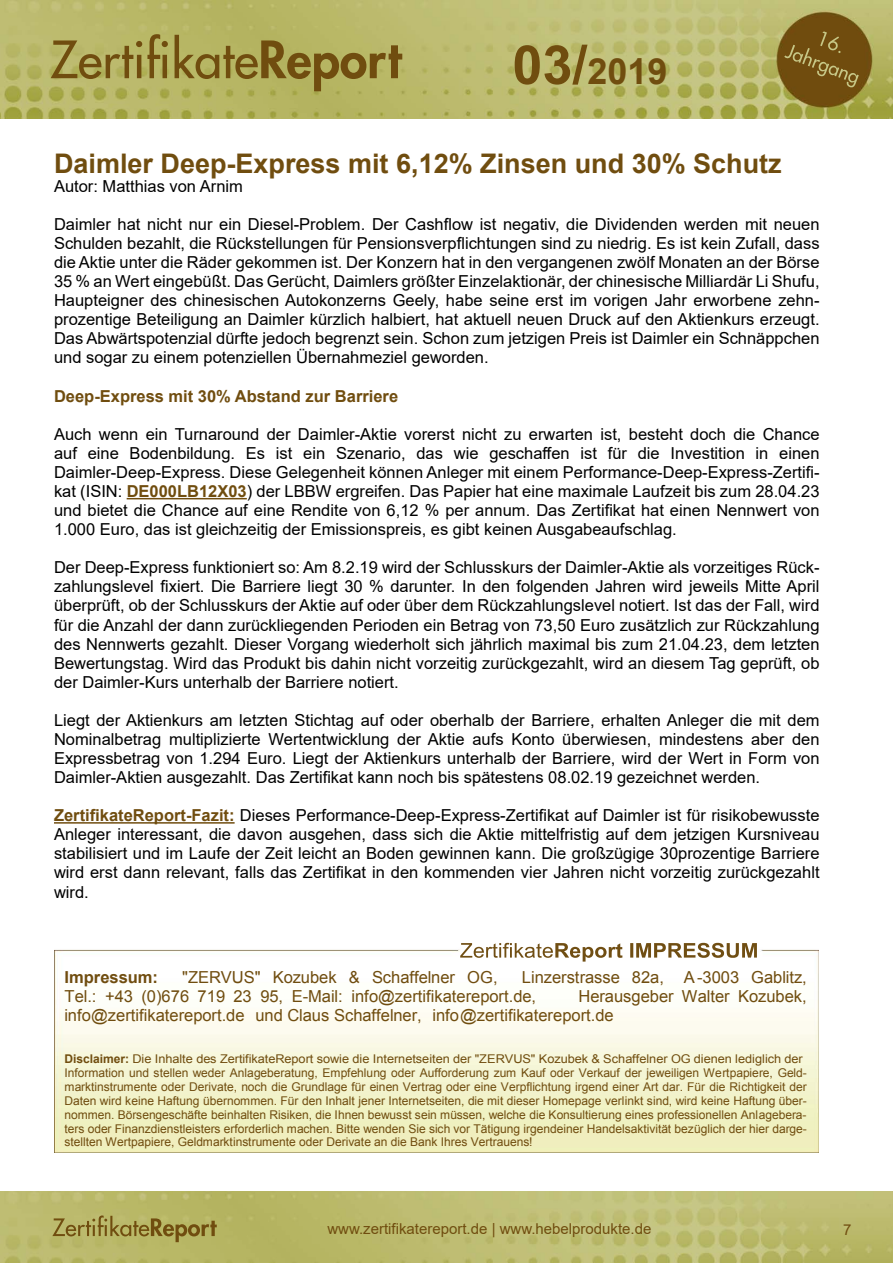
<style>
.page{position:relative;width:893px;height:1263px;background:#fff}
.page>*{position:absolute;margin:0;border:0;box-sizing:border-box;transform-origin:0 0}
.t1{font:700 36px "Arial";color:#704d0f}
.t2{font:700 27px "Arial";color:#704d0f}
.t3{font:16.5px/19px "Arial";color:#000;text-align:justify}
.t4{font:16.5px/19px "Arial";color:#704d0f}
.t5{font:700 16.5px "Arial";color:#704d0f}
.t6{font:15px "Arial";color:#704d0f}
.t7{font:12px/13.8px "Arial";letter-spacing:-.005em;color:#704d0f;scale:1.06 1}
.s1{font-size:54px}
.s2{font-weight:700;color:#704d0f}
.s3{font-weight:700}
</style>
<div class="page">
<img style="left:0;top:1192px;width:893px;height:71px">
<img style="left:0;top:0;width:893px;height:119px">
<hr style="left:127px;top:498px;width:120px;height:1px;background:#704d0f">
<hr style="left:54px;top:822px;width:181px;height:2px;background:#704d0f">
<img style="left:54px;top:942px;width:765px;height:210px">
<img style="left:503px;top:943px;width:254px;height:15px">
<h1 class="t1" style="left:512px;top:46px;width:157px"><span class="s1">03/</span>2019</h1>
<h2 class="t2" style="left:54px;top:144px;width:729px">Daimler Deep-Express mit 6,12% Zinsen und 30% Schutz</h2>
<p class="t3" style="left:54px;top:176px;width:190px">Autor: Matthias von Arnim</p>
<p class="t3" style="left:54px;top:215px;width:767px">Daimler hat nicht nur ein Diesel-Problem. Der Cashflow ist negativ, die Dividenden werden mit neuen Schulden bezahlt, die Rückstellungen für Pensionsverpflichtungen sind zu niedrig. Es ist kein Zufall, dass die Aktie unter die Räder gekommen ist. Der Konzern hat in den vergangenen zwölf Monaten an der Börse 35 % an Wert eingebüßt. Das Gerücht, Daimlers größter Einzelaktionär, der chinesische Milliardär Li Shufu, Haupteigner des chinesischen Autokonzerns Geely, habe seine erst im vorigen Jahr erworbene zehn&shy;prozentige Beteiligung an Daimler kürzlich halbiert, hat aktuell neuen Druck auf den Aktienkurs erzeugt.<br>Das Abwärtspotenzial dürfte jedoch begrenzt sein. Schon zum jetzigen Preis ist Daimler ein Schnäppchen und sogar zu einem potenziellen Übernahmeziel geworden.</p>
<p class="t5" style="left:54px;top:384px;width:346px">Deep-Express mit 30% Abstand zur Barriere</p>
<p class="t3" style="left:54px;top:424px;width:767px">Auch wenn ein Turnaround der Daimler-Aktie vorerst nicht zu erwarten ist, besteht doch die Chance auf eine Bodenbildung. Es ist ein Szenario, das wie geschaffen ist für die Investition in einen Daimler-Deep-Express. Diese Gelegenheit können Anleger mit einem Performance-Deep-Express-Zertifi&shy;kat (ISIN: <span class="s2">DE000LB12X03</span>) der LBBW ergreifen. Das Papier hat eine maximale Laufzeit bis zum 28.04.23 und bietet die Chance auf eine Rendite von 6,12 % per annum. Das Zertifikat hat einen Nennwert von 1.000 Euro, das ist gleichzeitig der Emissionspreis, es gibt keinen Ausgabeaufschlag.</p>
<p class="t3" style="left:54px;top:558px;width:767px">Der Deep-Express funktioniert so: Am 8.2.19 wird der Schlusskurs der Daimler-Aktie als vorzeitiges Rück&shy;zahlungslevel fixiert. Die Barriere liegt 30 % darunter. In den folgenden Jahren wird jeweils Mitte April überprüft, ob der Schlusskurs der Aktie auf oder über dem Rückzahlungslevel notiert. Ist das der Fall, wird für die Anzahl der dann zurückliegenden Perioden ein Betrag von 73,50 Euro zusätzlich zur Rückzahlung des Nennwerts gezahlt. Dieser Vorgang wiederholt sich jährlich maximal bis zum 21.04.23, dem letzten Bewertungstag. Wird das Produkt bis dahin nicht vorzeitig zurückgezahlt, wird an diesem Tag geprüft, ob der Daimler-Kurs unterhalb der Barriere notiert.</p>
<p class="t3" style="left:54px;top:710px;width:767px">Liegt der Aktienkurs am letzten Stichtag auf oder oberhalb der Barriere, erhalten Anleger die mit dem Nominalbetrag multiplizierte Wertentwicklung der Aktie aufs Konto überwiesen, mindestens aber den Expressbetrag von 1.294 Euro. Liegt der Aktienkurs unterhalb der Barriere, wird der Wert in Form von Daimler-Aktien ausgezahlt. Das Zertifikat kann noch bis spätestens 08.02.19 gezeichnet werden.</p>
<p class="t3" style="left:54px;top:806px;width:767px"><span class="s2">ZertifikateReport-Fazit:</span> Dieses Performance-Deep-Express-Zertifikat auf Daimler ist für risikobewusste Anleger interessant, die davon ausgehen, dass sich die Aktie mittelfristig auf dem jetzigen Kursniveau stabilisiert und im Laufe der Zeit leicht an Boden gewinnen kann. Die großzügige 30prozentige Barriere wird erst dann relevant, falls das Zertifikat in den kommenden vier Jahren nicht vorzeitig zurückgezahlt wird.</p>
<p class="t5" style="left:64px;top:966px;width:95px">Impressum:</p>
<p class="t4" style="left:182px;top:968px;width:317px">"ZERVUS" Kozubek &amp; Schaffelner OG,</p>
<p class="t4" style="left:64px;top:968px;width:744px;text-indent:457px">Linzerstrasse 82a, A-3003 Gablitz,<br>Tel.: +43 (0)676 719 23 95, E-Mail: info@zertifikatereport.de,</p>
<p class="t4" style="left:64px;top:987px;width:744px;text-indent:514px">Herausgeber Walter Kozubek, info@zertifikatereport.de und Claus Schaffelner, info@zertifikatereport.de</p>
<p class="t7" style="left:64px;top:1052px;width:702px"><span class="s3">Disclaimer:</span> Die Inhalte des ZertifikateReport sowie die Internetseiten der "ZERVUS" Kozubek &amp; Schaffelner OG dienen lediglich der Information und stellen weder Anlageberatung, Empfehlung oder Aufforderung zum Kauf oder Verkauf der jeweiligen Wertpapiere, Geld&shy;marktinstrumente oder Derivate, noch die Grundlage für einen Vertrag oder eine Verpflichtung irgend einer Art dar. Für die Richtigkeit der Daten wird keine Haftung übernommen. Für den Inhalt jener Internetseiten, die mit dieser Homepage verlinkt sind, wird keine Haftung über&shy;nommen. Börsengeschäfte beinhalten Risiken, die Ihnen bewusst sein müssen, welche die Konsultierung eines professionellen Anlagebera&shy;ters oder Finanzdienstleisters erforderlich machen. Bitte wenden Sie sich vor Tätigung irgendeiner Handelsaktivität bezüglich der hier darge&shy;stellten Wertpapiere, Geldmarktinstrumente oder Derivate an die Bank Ihres Vertrauens!</p>
<p class="t6" style="left:327px;top:1218px;width:326px">www.zertifikatereport.de | www.hebelprodukte.de</p>
<p class="t6" style="left:843px;top:1219px;width:10px">7</p>
</div>
